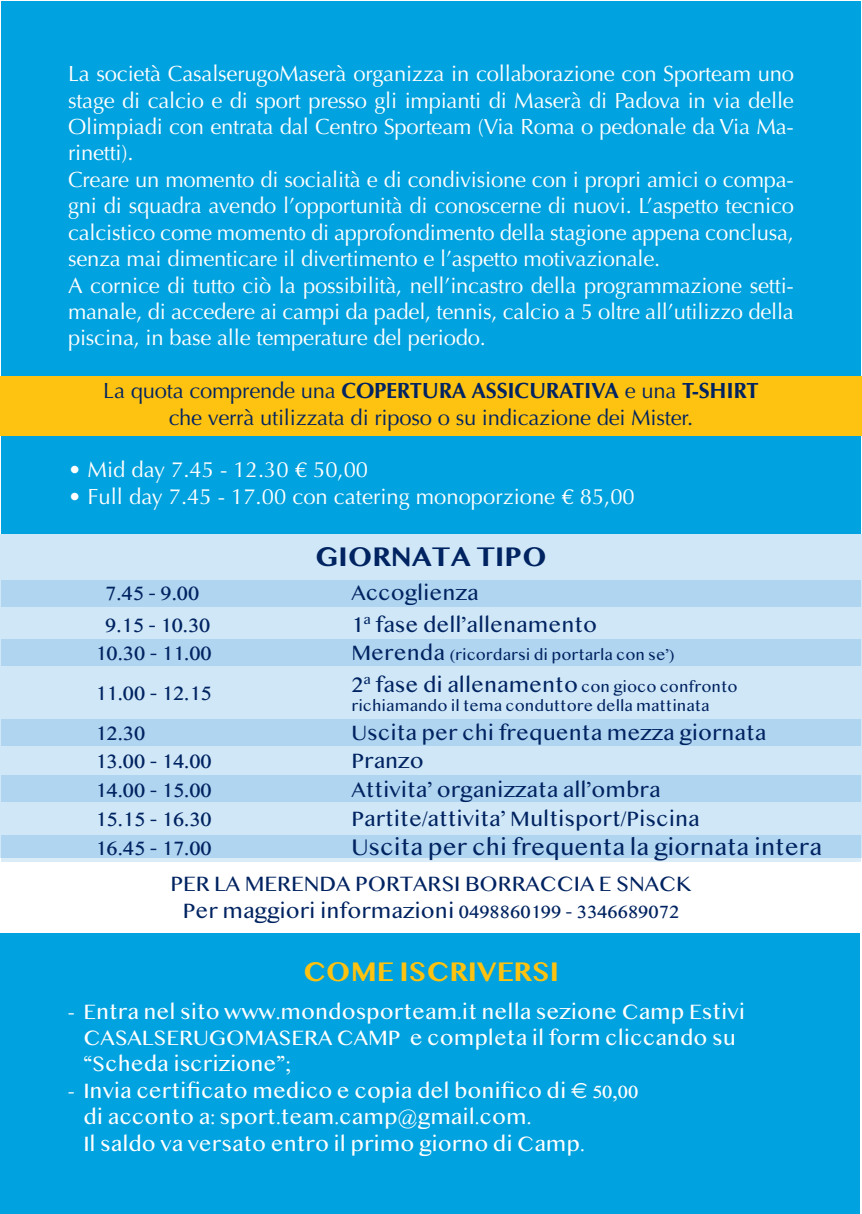
<style>
.page{position:relative;width:862px;height:1214px;background:#fff}
.page>*{position:absolute;margin:0;border:0;box-sizing:border-box;transform-origin:0 0}
.t1{font:700 28px "Telugu MN";color:#fec210}
.t2{font:700 28px "Telugu MN";color:#002361}
.t3{font:24px "Telugu MN";color:#002361}
.t4{font:22px/26.4px "Optima";letter-spacing:-.01em;color:#fff;text-align:justify}
.t5{font:22px "Telugu MN";color:#002361}
.t6{font:22px/26.4px "Telugu MN";color:#fff}
.t7{font:22px/26.4px "Optima";letter-spacing:-.01em;color:#002361;text-align:center}
.t8{font:16px "Telugu MN";color:#002361}
.s1{font-weight:700}
.s2{font-size:26px}
.s3{font-size:22px}
.s4{font-size:16px}
.s5{font-family:"Euro Sans"}
</style>
<div class="page">
<div style="left:1px;top:1px;width:860px;height:532px;background:#00a2df"></div>
<div style="left:0;top:933px;width:860px;height:280px;background:#00a2df"></div>
<div style="left:0;top:533px;width:862px;height:324px;background:#cfe7f7"></div>
<div style="left:1px;top:580px;width:859px;height:26px;background:#b0d5f0"></div>
<div style="left:1px;top:639px;width:859px;height:26px;background:#b0d5f0"></div>
<div style="left:1px;top:719px;width:859px;height:27px;background:#b0d5f0"></div>
<div style="left:1px;top:775px;width:859px;height:26px;background:#b0d5f0"></div>
<svg style="left:1px;top:835px;width:859px;height:26px;background:#b4d7f0"></svg>
<div style="left:0;top:376px;width:862px;height:59px;background:#fec210"></div>
<p class="t4" style="left:68px;top:61px;width:727px">La società CasalserugoMaserà organizza in collaborazione con Sporteam uno stage di calcio e di sport presso gli impianti di Maserà di Padova in via delle Olimpiadi con entrata dal Centro Sporteam (Via Roma o pedonale da Via Ma&shy;rinetti).</p>
<p class="t4" style="left:68px;top:166px;width:727px">Creare un momento di socialità e di condivisione con i propri amici o compa&shy;gni di squadra avendo l’opportunità di conoscerne di nuovi. L’aspetto tecnico calcistico come momento di approfondimento della stagione appena conclusa, senza mai dimenticare il divertimento e l’aspetto motivazionale.</p>
<p class="t4" style="left:68px;top:272px;width:727px">A cornice di tutto ciò la possibilità, nell’incastro della programmazione setti&shy;manale, di accedere ai campi da padel, tennis, calcio a 5 oltre all’utilizzo della piscina, in base alle temperature del periodo.</p>
<p class="t7" style="left:103px;top:378px;width:657px">La quota comprende una <span class="s1">COPERTURA ASSICURATIVA</span> e una <span class="s1">T-SHIRT </span>che verrà utilizzata di riposo o su indicazione dei Mister.</p>
<p class="t4" style="left:68px;top:457px;width:302px">• Mid day 7.45 - 12.30 € 50,00</p>
<p class="t4" style="left:68px;top:483px;width:568px">• Full day 7.45 - 17.00 con catering monoporzione € 85,00</p>
<p class="t2" style="left:315px;top:539px;width:233px">GIORNATA TIPO</p>
<p class="t3" style="left:105px;top:578px;width:96px">7.45 - 9.00</p>
<p class="t5" style="left:351px;top:579px;width:129px">Accoglienza</p>
<p class="t3" style="left:105px;top:609px;width:107px">9.15 - 10.30</p>
<p class="t5" style="left:351px;top:611px;width:247px"><span class="s2">1</span><sup>a</sup> fase dell’allenamento</p>
<p class="t3" style="left:95px;top:638px;width:118px">10.30 - 11.00</p>
<p class="t8" style="left:351px;top:645px;width:325px"><span class="s3">Merenda</span> (ricordarsi di portarla con se’)</p>
<p class="t3" style="left:95px;top:677px;width:118px">11.00 - 12.15</p>
<p class="t5" style="left:351px;top:671px;width:387px"><span class="s2">2</span><sup>a</sup> fase di allenamento <span class="s4">con gioco confronto</span></p>
<p class="t8" style="left:351px;top:695px;width:360px">richiamando il tema conduttore della mattinata</p>
<p class="t3" style="left:95px;top:717px;width:51px">12.30</p>
<p class="t5" style="left:351px;top:719px;width:416px">Uscita per chi frequenta mezza giornata</p>
<p class="t3" style="left:95px;top:746px;width:118px">13.00 - 14.00</p>
<p class="t5" style="left:351px;top:747px;width:74px">Pranzo</p>
<p class="t3" style="left:95px;top:774px;width:118px">14.00 - 15.00</p>
<p class="t5" style="left:351px;top:776px;width:311px">Attivita’ organizzata all’ombra</p>
<p class="t3" style="left:95px;top:803px;width:118px">15.15 - 16.30</p>
<p class="t5" style="left:351px;top:805px;width:350px">Partite/attivita’ Multisport/Piscina</p>
<p class="t3" style="left:95px;top:832px;width:118px">16.45 - 17.00</p>
<p class="t3" style="left:351px;top:832px;width:472px">Uscita per chi frequenta la giornata intera</p>
<p class="t5" style="left:170px;top:870px;width:522px">PER LA MERENDA PORTARSI BORRACCIA E SNACK</p>
<p class="t5" style="left:183px;top:897px;width:498px">Per maggiori informazioni 0498860199 - 3346689072</p>
<p class="t1" style="left:303px;top:954px;width:257px">COME ISCRIVERSI</p>
<p class="t6" style="left:83px;top:997px;width:663px;text-indent:-15px">- Entra nel sito www.mondosporteam.it nella sezione Camp Estivi<br>CASALSERUGOMASERA CAMP e completa il form cliccando su “Scheda iscrizione”;</p>
<p class="t6" style="left:83px;top:1076px;width:556px;text-indent:-15px">- Invia certificato medico e copia del bonifico di <span class="s5">€</span> 50,00 di acconto a: sport.team.camp@gmail.com.<br>Il saldo va versato entro il primo giorno di Camp.</p>
</div>
